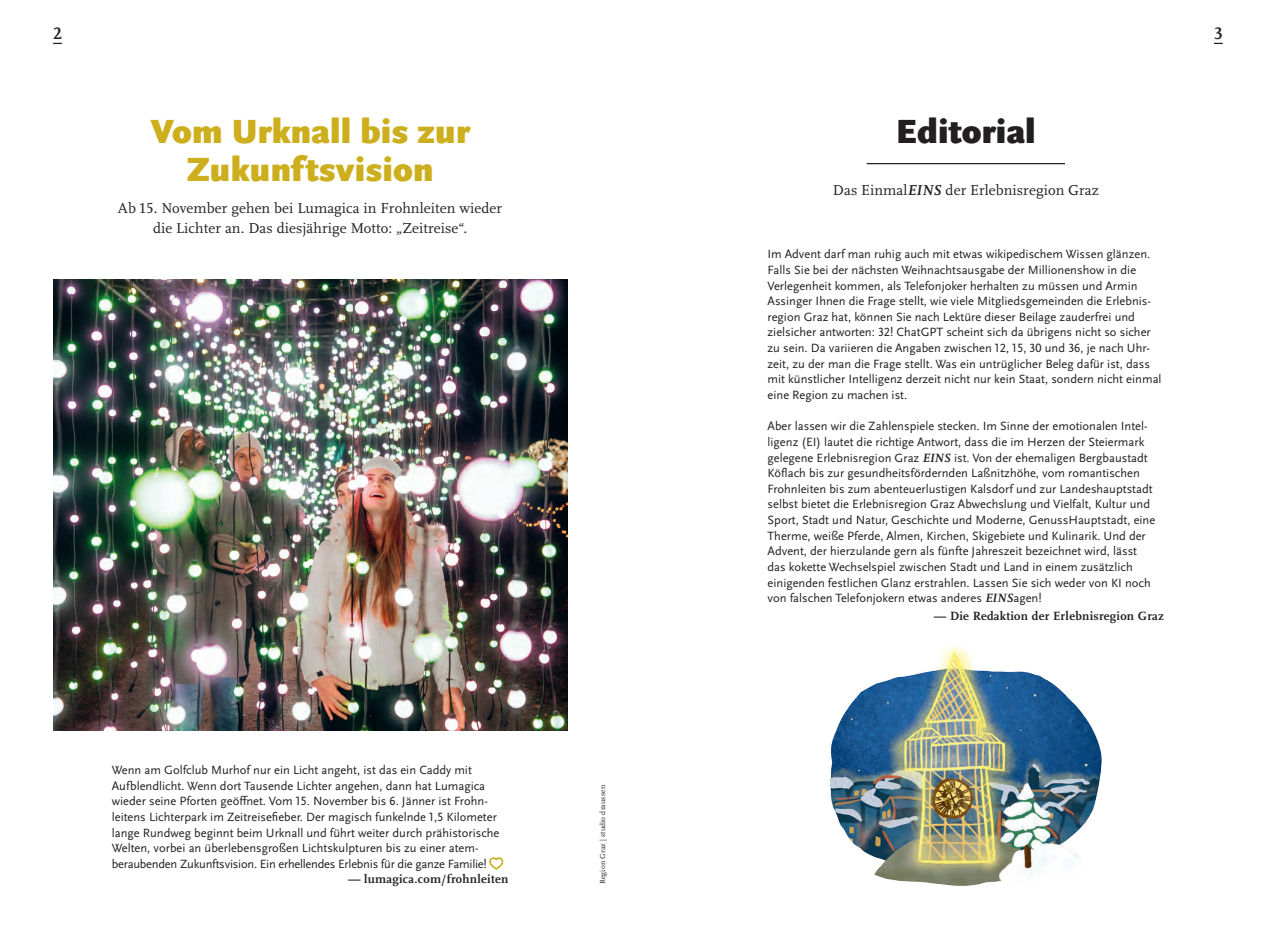
<style>
.page{position:relative;width:1276px;height:939px;background:#fff}
.page>*{position:absolute;margin:0;border:0;box-sizing:border-box;transform-origin:0 0}
.H2_farbig_linksbündig{font:900 35px/37.5px "Scala Sans Pro";letter-spacing:.005em;color:#cdaf1e;text-align:center}
.H2_Schwarz{font:900 35px "Scala Sans Pro";letter-spacing:.005em;color:#231f20}
.t1{font:700 17.5px "Scala Pro";color:#231f20}
.Subhead___Autorenname_linksbündig{font:15px/20px "Scala Pro";letter-spacing:.005em;color:#231f20;text-align:center}
.Copy___Flattersatz{font:12.5px/15.6px "Scala Sans Pro";color:#231f20}
.URL_im_Fließtext{font:700 12.5px "Scala Pro";letter-spacing:.02em;color:#231f20}
.Fotocredit_Schwarz{font:7.5px "Scala Pro";letter-spacing:.02em;color:#231f20}
.s1{font-weight:700;font-style:italic}
.s2{font-family:"Scala Pro";font-weight:700;font-style:italic}
</style>
<div class="page">
<svg style="left:489px;top:857px;width:14px;height:13px"></svg>
<img style="left:53px;top:279px;width:514px;height:452px">
<img style="left:829px;top:646px;width:273px;height:240px">
<hr style="left:866px;top:163px;width:199px;height:1px;background:#231f20">
<h2 class="t1" style="left:53px;top:24px;width:10px">2</h2>
<h2 class="t1" style="left:1214px;top:24px;width:10px">3</h2>
<p class="H2_farbig_linksbündig" style="left:150px;top:114px;width:321px">Vom Urknall bis zur<br>Zukunftsvision</p>
<p class="Subhead___Autorenname_linksbündig" style="left:118px;top:199px;width:386px">Ab 15. November gehen bei Lumagica in Frohnleiten wieder die Lichter an. Das diesjährige Motto: „Zeitreise“.</p>
<p class="Copy___Flattersatz" style="left:112px;top:762px;width:389px">Wenn am Golfclub Murhof nur ein Licht angeht, ist das ein Caddy mit Aufblendlicht. Wenn dort Tausende Lichter angehen, dann hat Lumagica wieder seine Pforten geöffnet. Vom 15. November bis 6. Jänner ist Frohn&shy;leitens Lichterpark im Zeitreisefieber. Der magisch funkelnde 1,5 Kilometer lange Rundweg beginnt beim Urknall und führt weiter durch prähistorische Welten, vorbei an überlebensgroßen Lichtskulpturen bis zu einer atem&shy;beraubenden Zukunftsvision. Ein erhellendes Erlebnis für die ganze Familie!</p>
<p class="URL_im_Fließtext" style="left:348px;top:872px;width:162px">— lumagica.com/frohnleiten</p>
<p class="Fotocredit_Schwarz" style="left:598px;top:884px;width:101px;rotate:-90deg">Region Graz | studio draussen</p>
<p class="H2_Schwarz" style="left:896px;top:112px;width:141px">Editorial</p>
<p class="Subhead___Autorenname_linksbündig" style="left:833px;top:180px;width:267px">Das Einmal<span class="s1">EINS</span> der Erlebnisregion Graz</p>
<p class="Copy___Flattersatz" style="left:767px;top:247px;width:395px">Im Advent darf man ruhig auch mit etwas wikipedischem Wissen glänzen.<br>Falls Sie bei der nächsten Weihnachtsausgabe der Millionenshow in die Verlegenheit kommen, als Telefonjoker herhalten zu müssen und Armin Assinger Ihnen die Frage stellt, wie viele Mitgliedsgemeinden die Erlebnis&shy;region Graz hat, können Sie nach Lektüre dieser Beilage zauderfrei und zielsicher antworten: 32! ChatGPT scheint sich da übrigens nicht so sicher zu sein. Da variieren die Angaben zwischen 12, 15, 30 und 36, je nach Uhr&shy;zeit, zu der man die Frage stellt. Was ein untrüglicher Beleg dafür ist, dass mit künstlicher Intelligenz derzeit nicht nur kein Staat, sondern nicht einmal eine Region zu machen ist.</p>
<p class="Copy___Flattersatz" style="left:767px;top:418px;width:389px">Aber lassen wir die Zahlenspiele stecken. Im Sinne der emotionalen Intel&shy;ligenz (EI) lautet die richtige Antwort, dass die im Herzen der Steiermark gelegene Erlebnisregion Graz <span class="s2">EINS</span> ist. Von der ehemaligen Bergbaustadt Köflach bis zur gesundheitsfördernden Laßnitzhöhe, vom romantischen Frohnleiten bis zum abenteuerlustigen Kalsdorf und zur Landeshauptstadt selbst bietet die Erlebnisregion Graz Abwechslung und Vielfalt, Kultur und Sport, Stadt und Natur, Geschichte und Moderne, GenussHauptstadt, eine Therme, weiße Pferde, Almen, Kirchen, Skigebiete und Kulinarik. Und der Advent, der hierzulande gern als fünfte Jahreszeit bezeichnet wird, lässt das kokette Wechselspiel zwischen Stadt und Land in einem zusätzlich einigenden festlichen Glanz erstrahlen. Lassen Sie sich weder von KI noch von falschen Telefonjokern etwas anderes <span class="s2">EINS</span>agen!</p>
<p class="URL_im_Fließtext" style="left:934px;top:609px;width:232px">— Die Redaktion der Erlebnisregion Graz</p>
</div>
